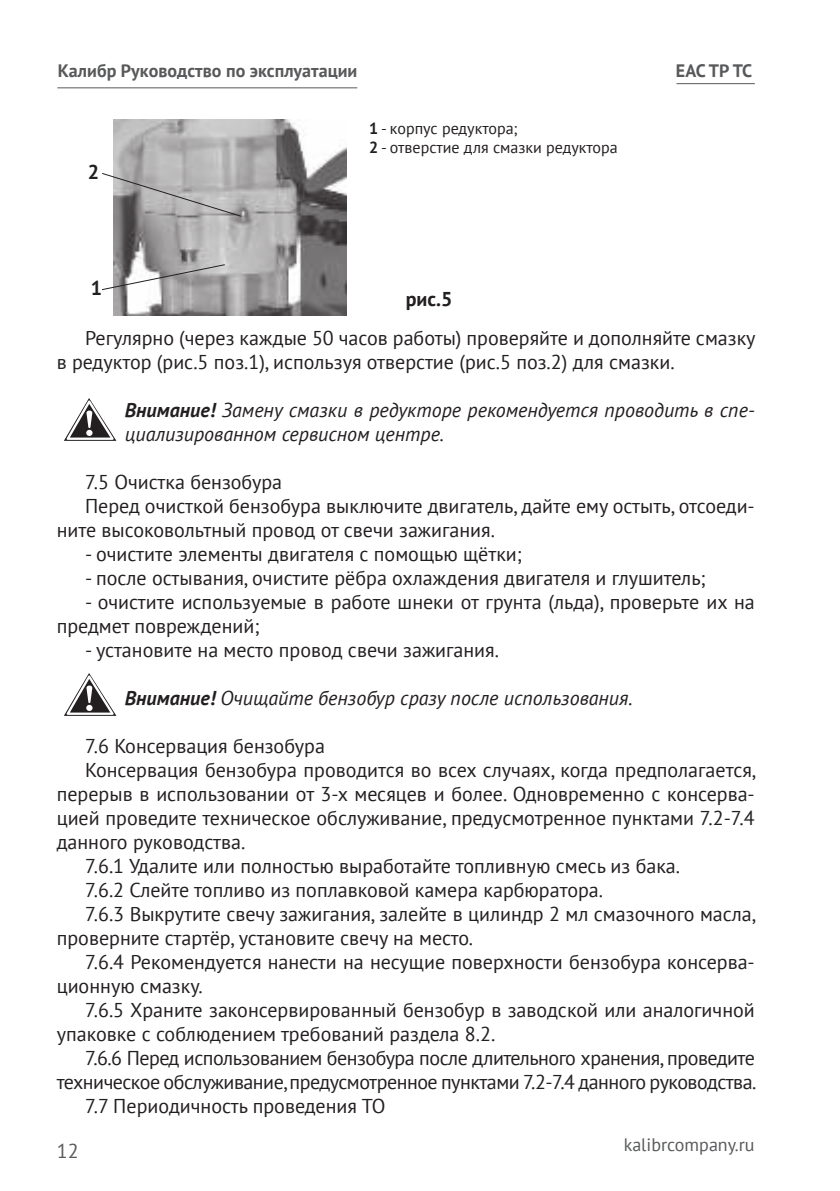
<style>
.page{position:relative;width:840px;height:1191px;background:#fff}
.page>*{position:absolute;margin:0;border:0;box-sizing:border-box;transform-origin:0 0}
.t1{font:20px/24px "PT Sans";color:#231f20}
.t2{font:20px "PT Sans";letter-spacing:-.025em;color:#231f20}
.t3{font:italic 20px/24px "PT Sans";color:#231f20}
.t4{font:700 20px "PT Sans";color:#231f20}
.t5{font:20px "PT Sans";color:#58595b}
.t6{font:700 18px "PT Sans";color:#58595b}
.t7{font:18px "PT Sans";color:#58595b}
.t8{font:16px/19.2px "PT Sans";color:#231f20}
.s1{font-weight:700}
</style>
<div class="page">
<hr style="left:57px;top:87px;width:300px;height:1px;background:#58595b">
<hr style="left:676px;top:83px;width:78px;height:1px;background:#58595b">
<svg style="left:64px;top:673px;width:52px;height:43px"></svg>
<svg style="left:64px;top:398px;width:52px;height:43px"></svg>
<img style="left:114px;top:119px;width:232px;height:197px">
<svg style="left:102px;top:172px;width:140px;height:45px;background:#afaeae"></svg>
<svg style="left:102px;top:263px;width:124px;height:28px"></svg>
<p class="t6" style="left:58px;top:59px;width:301px">Калибр Руководство по эксплуатации</p>
<p class="t4" style="left:88px;top:161px;width:13px">2</p>
<p class="t8" style="left:369px;top:118px;width:250px"><span class="s1">1</span> - корпус редуктора;<br><span class="s1">2</span> - отверстие для смазки редуктора</p>
<p class="t4" style="left:91px;top:276px;width:13px">1</p>
<p class="t4" style="left:405px;top:285px;width:48px">рис.5</p>
<p class="t6" style="left:675px;top:58px;width:78px">EAC ТР ТС</p>
<p class="t1" style="left:57px;top:325px;width:700px;text-indent:28px">Регулярно (через каждые 50 часов работы) проверяйте и дополняйте смазку в редуктор (рис.5 поз.1), используя отверстие (рис.5 поз.2) для смазки.</p>
<p class="t3" style="left:125px;top:397px;width:631px"><span class="s1">Внимание!</span> Замену смазки в редукторе рекомендуется проводить в спе&shy;циализированном сервисном центре.</p>
<p class="t1" style="left:85px;top:469px;width:198px">7.5 Очистка бензобура</p>
<p class="t1" style="left:85px;top:493px;width:670px">Перед очисткой бензобура выключите двигатель, дайте ему остыть, отсоеди-</p>
<p class="t1" style="left:57px;top:517px;width:439px">ните высоковольтный провод от свечи зажигания.</p>
<p class="t1" style="left:85px;top:541px;width:438px">- очистите элементы двигателя с помощью щётки;</p>
<p class="t1" style="left:85px;top:565px;width:621px">- после остывания, очистите рёбра охлаждения двигателя и глушитель;</p>
<p class="t1" style="left:57px;top:589px;width:699px;text-indent:28px">- очистите используемые в работе шнеки от грунта (льда), проверьте их на предмет повреждений;</p>
<p class="t1" style="left:85px;top:637px;width:415px">- установите на место провод свечи зажигания.</p>
<p class="t3" style="left:125px;top:685px;width:509px"><span class="s1">Внимание!</span> Очищайте бензобур сразу после использования.</p>
<p class="t1" style="left:85px;top:733px;width:241px">7.6 Консервация бензобура</p>
<p class="t1" style="left:85px;top:757px;width:672px">Консервация бензобура проводится во всех случаях, когда предполагается,</p>
<p class="t1" style="left:57px;top:781px;width:699px">перерыв в использовании от 3-х месяцев и более. Одновременно с консерва-</p>
<p class="t1" style="left:57px;top:805px;width:699px">цией проведите техническое обслуживание, предусмотренное пунктами 7.2-7.4</p>
<p class="t1" style="left:57px;top:829px;width:190px">данного руководства.</p>
<p class="t1" style="left:85px;top:853px;width:596px">7.6.1 Удалите или полностью выработайте топливную смесь из бака.</p>
<p class="t1" style="left:85px;top:877px;width:519px">7.6.2 Слейте топливо из поплавковой камера карбюратора.</p>
<p class="t1" style="left:85px;top:901px;width:672px">7.6.3 Выкрутите свечу зажигания, залейте в цилиндр 2 мл смазочного масла,</p>
<p class="t1" style="left:57px;top:925px;width:418px">проверните стартёр, установите свечу на место.</p>
<p class="t1" style="left:85px;top:949px;width:670px">7.6.4 Рекомендуется нанести на несущие поверхности бензобура консерва-</p>
<p class="t1" style="left:57px;top:973px;width:147px">ционную смазку.</p>
<p class="t1" style="left:85px;top:997px;width:670px">7.6.5 Храните законсервированный бензобур в заводской или аналогичной</p>
<p class="t1" style="left:57px;top:1021px;width:440px">упаковке с соблюдением требований раздела 8.2.</p>
<p class="t2" style="left:85px;top:1045px;width:670px">7.6.6 Перед использованием бензобура после длительного хранения, проведите</p>
<p class="t2" style="left:57px;top:1069px;width:700px">техническое обслуживание, предусмотренное пунктами 7.2-7.4 данного руководства.</p>
<p class="t1" style="left:85px;top:1093px;width:302px">7.7 Периодичность проведения ТО</p>
<p class="t5" style="left:57px;top:1144px;width:23px">12</p>
<p class="t7" style="left:623px;top:1138px;width:132px">kalibrcompany.ru</p>
</div>
